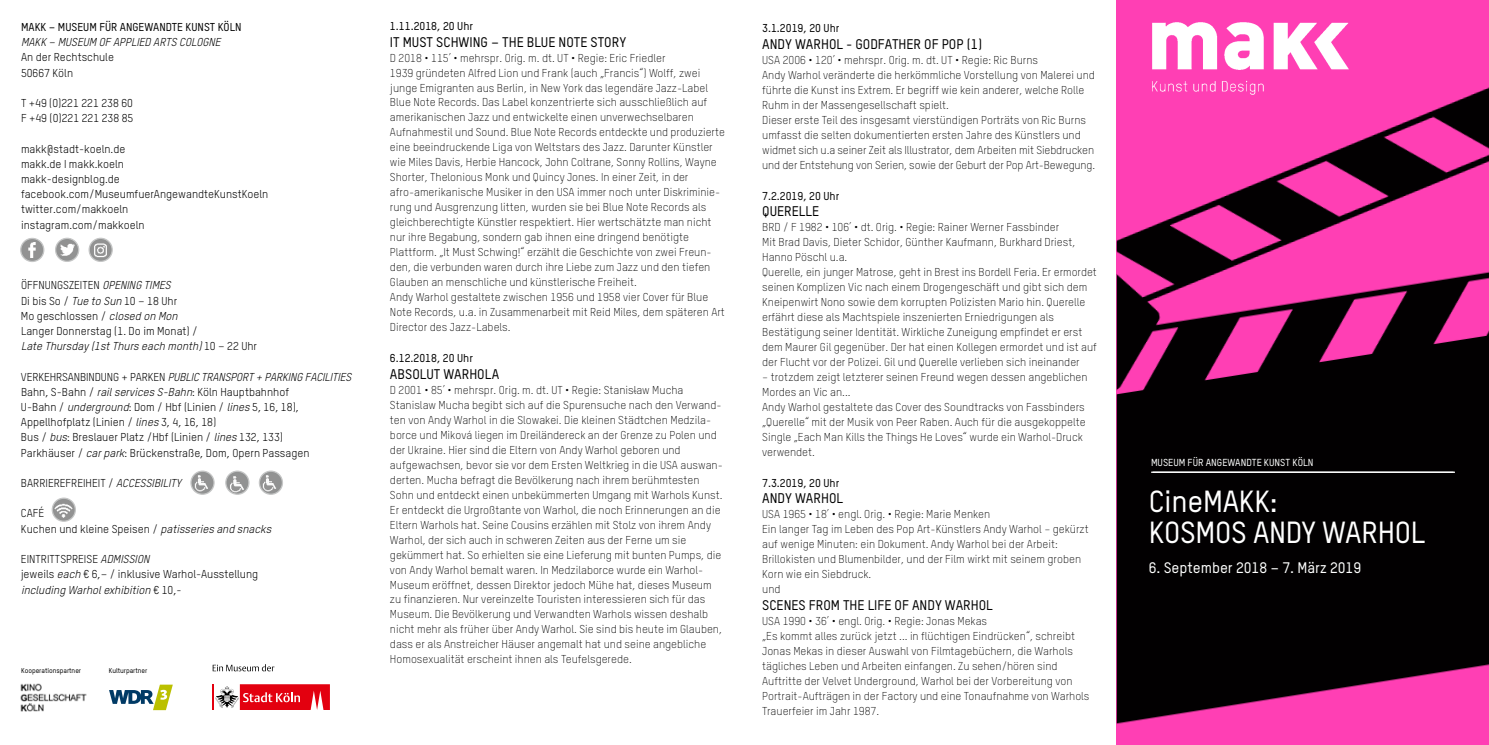
<style>
.page{position:relative;width:1489px;height:745px;background:#fff}
.page>*{position:absolute;margin:0;border:0;box-sizing:border-box;transform-origin:0 0}
.t1{font:500 30px/31.2px "TSTARPRO";letter-spacing:-.01em;color:#fff}
.t2{font:500 15px "TSTARPRO";color:#fff}
.t3{font:500 13.75px "TSTARPRO";color:#000}
.t4{font:300 11.25px/15px "TSTARPRO";color:#000}
.t5{font:11.25px/15.2px "TSTARPRO";color:#000}
.t6{font:500 11.25px "TSTARPRO";color:#000}
.t7{font:italic 11.25px "TSTARPRO";color:#000}
.t8{font:500 10px "TSTARPRO";color:#fff}
.t9{font:500 6.88px "TSTARPRO";letter-spacing:-.005em;color:#000}
.s1{font-style:italic}
</style>
<div class="page">
<div style="left:1116px;top:0;width:372px;height:744px;background:#ff3fb4"></div>
<img style="left:1116px;top:87px;width:372px;height:637px">
<img style="left:1138px;top:22px;width:224px;height:83px">
<hr style="left:1152px;top:471px;width:302px;height:1px;background:#fff">
<hr style="left:1151px;top:471px;width:302px;height:1px;background:#fff">
<img style="left:20px;top:683px;width:67px;height:27px">
<svg style="left:109px;top:684px;width:64px;height:25px"></svg>
<svg style="left:213px;top:684px;width:117px;height:25px"></svg>
<svg style="left:213px;top:664px;width:61px;height:7px"></svg>
<svg style="left:21px;top:238px;width:23px;height:23px"></svg>
<img style="left:25px;top:242px;width:15px;height:15px">
<div style="left:20px;top:237px;width:24px;height:25px;border:1px solid #c5c6c6;border-radius:50%"></div>
<svg style="left:89px;top:238px;width:23px;height:23px"></svg>
<img style="left:91px;top:241px;width:19px;height:17px">
<div style="left:88px;top:237px;width:25px;height:25px;border:1px solid #c5c6c6;border-radius:50%"></div>
<svg style="left:56px;top:238px;width:23px;height:23px"></svg>
<img style="left:61px;top:243px;width:14px;height:13px">
<div style="left:55px;top:237px;width:24px;height:25px;border:1px solid #c5c6c6;border-radius:50%"></div>
<div style="left:52px;top:498px;width:23px;height:23px;background:#c3c4c4;border-radius:50%"></div>
<img style="left:53px;top:499px;width:22px;height:21px">
<div style="left:52px;top:497px;width:24px;height:24px;border:1px solid #c5c6c6;border-radius:50%"></div>
<svg style="left:191px;top:471px;width:23px;height:23px"></svg>
<img style="left:193px;top:474px;width:15px;height:17px">
<div style="left:190px;top:470px;width:25px;height:24px;border:1px solid #c5c6c6;border-radius:50%"></div>
<svg style="left:259px;top:471px;width:23px;height:23px"></svg>
<img style="left:261px;top:474px;width:15px;height:17px">
<div style="left:259px;top:470px;width:24px;height:24px;border:1px solid #c5c6c6;border-radius:50%"></div>
<svg style="left:226px;top:471px;width:23px;height:23px"></svg>
<img style="left:229px;top:475px;width:15px;height:17px">
<div style="left:225px;top:470px;width:24px;height:24px;border:1px solid #c5c6c6;border-radius:50%"></div>
<p class="t6" style="left:21px;top:20px;width:52px">MAKK – Museum</p>
<p class="t6" style="left:99px;top:20px;width:34px">für Angewandte</p>
<p class="t6" style="left:185px;top:20px;width:13px">Kunst</p>
<p class="t6" style="left:218px;top:20px;width:18px">Köln</p>
<p class="t7" style="left:21px;top:35px;width:204px">MAKK – MUSEUM OF APPLIED ARTS COLOGNE</p>
<p class="t5" style="left:21px;top:49px;width:94px">An der Rechtschule<br>50667 Köln</p>
<p class="t5" style="left:21px;top:95px;width:114px">T +49 (0)221 221 238 60<br>F +49 (0)221 221 238 85</p>
<p class="t5" style="left:21px;top:141px;width:249px">makk@stadt-koeln.de<br>makk.de I makk.koeln<br>makk-designblog.de facebook.com/MuseumfuerAngewandteKunstKoeln twitter.com/makkoeln<br>instagram.com/makkoeln</p>
<p class="t5" style="left:21px;top:277px;width:238px">ÖFFNUNGSZEITEN <span class="s1">OPENING TIMES<br></span>Di bis So / <span class="s1">Tue to Sun</span> 10 – 18 Uhr<br>Mo geschlossen / <span class="s1">closed on Mon<br></span>Langer Donnerstag (1. Do im Monat) /<br><span class="s1">Late Thursday(1stThurs each month)</span>1 0 – 2 2 U h r</p>
<p class="t5" style="left:21px;top:368px;width:334px">V E R K E H R S A N B I N D U N G + P A R K E N <span class="s1">PUBLIC TRANSPORT+ PARKING FACILITIES </span>Bahn, S-Bahn / <span class="s1">railservices S-Bahn</span>: Köln Hauptbahnhof<br>U-Bahn / <span class="s1">underground</span>: Dom / Hbf (Linien / <span class="s1">lines</span> 5, 16, 18), Appellhofplatz (Linien / <span class="s1">lines</span> 3, 4, 16, 18)<br>Bus / <span class="s1">bus</span>: Breslauer Platz /Hbf (Linien / <span class="s1">lines</span> 132, 133)<br>Parkhäuser / <span class="s1">carpark</span>: Brückenstraße, Dom, Opern Passagen</p>
<p class="t5" style="left:21px;top:475px;width:165px">BARRIEREFREIHEIT / <span class="s1">ACCESSIBILITY</span></p>
<p class="t5" style="left:21px;top:505px;width:255px">CAFÉ<br>Kuchen und kleine Speisen / <span class="s1">patisseries and snacks</span></p>
<p class="t5" style="left:21px;top:551px;width:239px">EINTRITTSPREISE <span class="s1">ADMISSION<br></span>jeweils <span class="s1">each</span> € 6,– / inklusive Warhol-Ausstellung <span class="s1">including Warholexhibition</span> € 1 0 , -</p>
<p class="t9" style="left:21px;top:666px;width:61px">Kooperationspartner</p>
<p class="t9" style="left:109px;top:666px;width:40px">Kulturpartner</p>
<p class="t6" style="left:390px;top:19px;width:85px">1.11.2018, 20 Uhr</p>
<p class="t3" style="left:390px;top:33px;width:238px">IT MUST SCHWING – THE BLUE NOTE STORY</p>
<p class="t4" style="left:390px;top:50px;width:336px">D 2018 • 115’ • mehrspr. Orig. m. dt. UT • Regie: Eric Friedler<br>1939 gründeten Alfred Lion und Frank (auch „Francis“) Wolff, zwei junge Emigranten aus Berlin, in New York das legendäre Jazz-Label Blue Note Records. Das Label konzentrierte sich ausschließlich auf amerikanischen Jazz und entwickelte einen unverwechselbaren Aufnahmestil und Sound. Blue Note Records entdeckte und produzierte eine beeindruckende Liga von Weltstars des Jazz. Darunter Künstler wie Miles Davis, Herbie Hancock, John Coltrane, Sonny Rollins, Wayne Shorter, Thelonious Monk und Quincy Jones. In einer Zeit, in der afro-amerikanische Musiker in den USA immer noch unter Diskriminie&shy;rung und Ausgrenzung litten, wurden sie bei Blue Note Records als gleichberechtigte Künstler respektiert. Hier wertschätzte man nicht nur ihre Begabung, sondern gab ihnen eine dringend benötigte Plattform. „It Must Schwing!“ erzählt die Geschichte von zwei Freun&shy;den, die verbunden waren durch ihre Liebe zum Jazz und den tiefen Glauben an menschliche und künstlerische Freiheit.<br>Andy Warhol gestaltete zwischen 1956 und 1958 vier Cover für Blue Note Records, u.a. in Zusammenarbeit mit Reid Miles, dem späteren Art Director des Jazz-Labels.</p>
<p class="t6" style="left:390px;top:351px;width:84px">6.12.2018, 20 Uhr</p>
<p class="t3" style="left:390px;top:365px;width:111px">ABSOLUT WARHOLA</p>
<p class="t4" style="left:390px;top:382px;width:334px">D 2001 • 85’ • mehrspr. Orig. m. dt. UT • Regie: Stanisław Mucha Stanislaw Mucha begibt sich auf die Spurensuche nach den Verwand&shy;ten von Andy Warhol in die Slowakei. Die kleinen Städtchen Medzila&shy;borce und Miková liegen im Dreiländereck an der Grenze zu Polen und der Ukraine. Hier sind die Eltern von Andy Warhol geboren und aufgewachsen, bevor sie vor dem Ersten Weltkrieg in die USA auswan&shy;derten. Mucha befragt die Bevölkerung nach ihrem berühmtesten Sohn und entdeckt einen unbekümmerten Umgang mit Warhols Kunst.<br>Er entdeckt die Urgroßtante von Warhol, die noch Erinnerungen an die Eltern Warhols hat. Seine Cousins erzählen mit Stolz von ihrem Andy Warhol, der sich auch in schweren Zeiten aus der Ferne um sie gekümmert hat. So erhielten sie eine Lieferung mit bunten Pumps, die von Andy Warhol bemalt waren. In Medzilaborce wurde ein Warhol-Museum eröffnet, dessen Direktor jedoch Mühe hat, dieses Museum zu finanzieren. Nur vereinzelte Touristen interessieren sich für das Museum. Die Bevölkerung und Verwandten Warhols wissen deshalb nicht mehr als früher über Andy Warhol. Sie sind bis heute im Glauben, dass er als Anstreicher Häuser angemalt hat und seine angebliche Homosexualität erscheint ihnen als Teufelsgerede.</p>
<p class="t6" style="left:762px;top:22px;width:79px">3.1.2019, 20 Uhr</p>
<p class="t3" style="left:762px;top:36px;width:221px">ANDY WARHOL - GODFATHER OF POP (1)</p>
<p class="t4" style="left:762px;top:52px;width:334px">USA 2006 • 120’ • mehrspr. Orig. m. dt. UT • Regie: Ric Burns<br>Andy Warhol veränderte die herkömmliche Vorstellung von Malerei und führte die Kunst ins Extrem. Er begriff wie kein anderer, welche Rolle Ruhm in der Massengesellschaft spielt.<br>Dieser erste Teil des insgesamt vierstündigen Porträts von Ric Burns umfasst die selten dokumentierten ersten Jahre des Künstlers und widmet sich u.a seiner Zeit als Illustrator, dem Arbeiten mit Siebdrucken und der Entstehung von Serien, sowie der Geburt der Pop Art-Bewegung.</p>
<p class="t6" style="left:762px;top:188px;width:79px">7.2.2019, 20 Uhr</p>
<p class="t3" style="left:762px;top:203px;width:58px">QUERELLE</p>
<p class="t4" style="left:762px;top:219px;width:336px">BRD / F 1982 • 106’ • dt. Orig. • Regie: Rainer Werner Fassbinder<br>Mit Brad Davis, Dieter Schidor, Günther Kaufmann, Burkhard Driest, Hanno Pöschl u.a.<br>Querelle, ein junger Matrose, geht in Brest ins Bordell Feria. Er ermordet seinen Komplizen Vic nach einem Drogengeschäft und gibt sich dem Kneipenwirt Nono sowie dem korrupten Polizisten Mario hin. Querelle erfährt diese als Machtspiele inszenierten Erniedrigungen als Bestätigung seiner Identität. Wirkliche Zuneigung empfindet er erst dem Maurer Gil gegenüber. Der hat einen Kollegen ermordet und ist auf der Flucht vor der Polizei. Gil und Querelle verlieben sich ineinander</p>
<p class="t4" style="left:762px;top:369px;width:327px">– trotzdem zeigt letzterer seinen Freund wegen dessen angeblichen Mordes an Vic an...<br>Andy Warhol gestaltete das Cover des Soundtracks von Fassbinders „Querelle“ mit der Musik von Peer Raben. Auch für die ausgekoppelte Single „Each Man Kills the Things He Loves“ wurde ein Warhol-Druck verwendet.</p>
<p class="t6" style="left:762px;top:475px;width:79px">7.3.2019, 20 Uhr</p>
<p class="t3" style="left:762px;top:489px;width:82px">ANDY WARHOL</p>
<p class="t4" style="left:762px;top:506px;width:328px">USA 1965 • 18’ • engl. Orig. • Regie: Marie Menken<br>Ein langer Tag im Leben des Pop Art-Künstlers Andy Warhol – gekürzt auf wenige Minuten: ein Dokument. Andy Warhol bei der Arbeit:<br>Brillokisten und Blumenbilder, und der Film wirkt mit seinem groben Korn wie ein Siebdruck.<br>und</p>
<p class="t3" style="left:762px;top:596px;width:232px">SCENES FROM THE LIFE OF ANDY WARHOL</p>
<p class="t4" style="left:762px;top:612px;width:329px">USA 1990 • 36’ • engl. Orig. • Regie: Jonas Mekas<br>„Es kommt alles zurück jetzt ... in flüchtigen Eindrücken“, schreibt Jonas Mekas in dieser Auswahl von Filmtagebüchern, die Warhols tägliches Leben und Arbeiten einfangen. Zu sehen/hören sind Auftritte der Velvet Underground, Warhol bei der Vorbereitung von Portrait-Aufträgen in der Factory und eine Tonaufnahme von Warhols Trauerfeier im Jahr 1987.</p>
<p class="t8" style="left:1150px;top:455px;width:13px">Museum</p>
<p class="t8" style="left:1187px;top:455px;width:31px">für Angewandte</p>
<p class="t8" style="left:1263px;top:455px;width:12px">Kunst</p>
<p class="t8" style="left:1292px;top:455px;width:17px">Köln</p>
<h1 class="t1" style="left:1148px;top:484px;width:278px">CineMAKK:<br>KOSMOS ANDY WARHOL</h1>
<h2 class="t2" style="left:1148px;top:558px;width:214px">6. September 2018 – 7. März 2019</h2>
</div>
